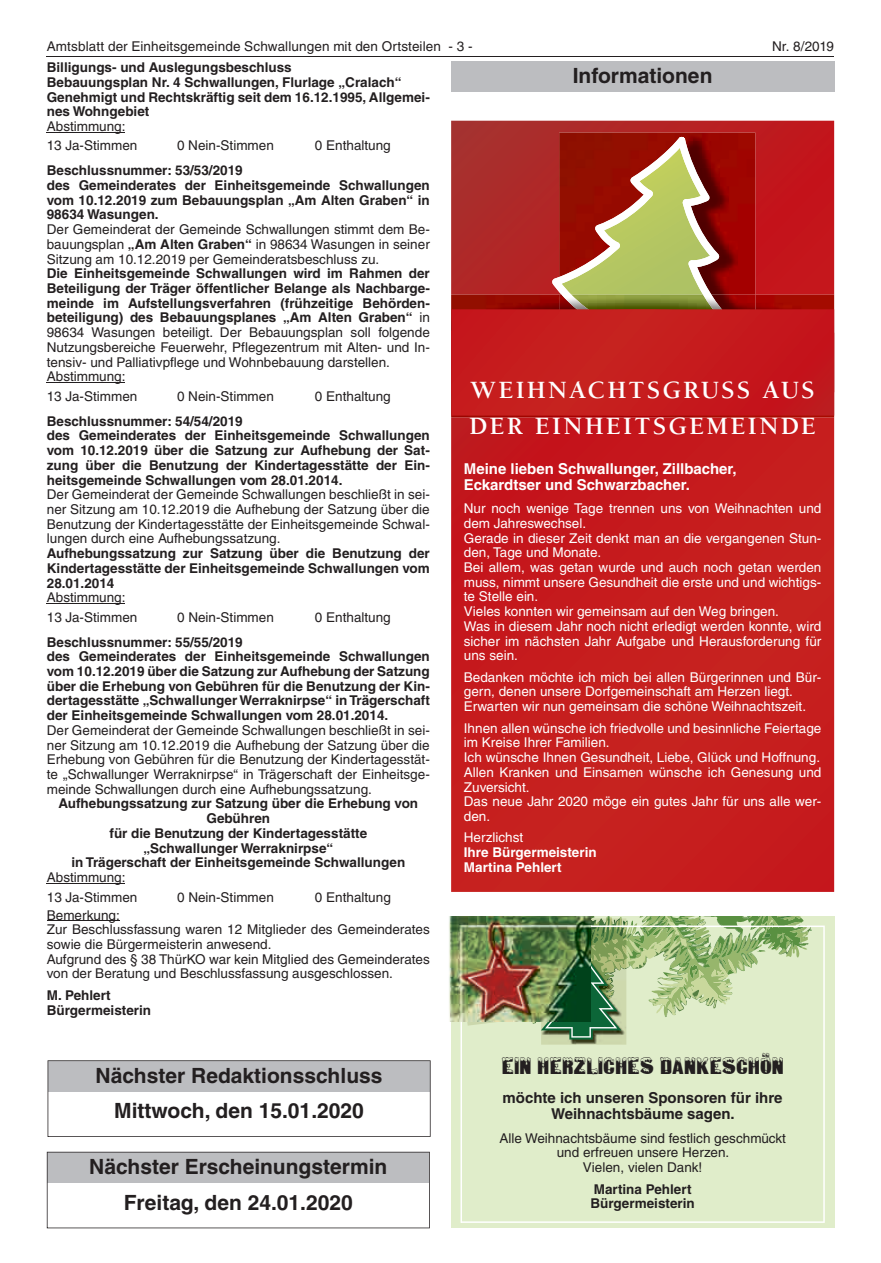
<style>
.page{position:relative;width:881px;height:1263px;background:#fff}
.page>*{position:absolute;margin:0;border:0;box-sizing:border-box;transform-origin:0 0}
.t1{font:700 25.5px/36px "Berkeley LT";letter-spacing:.085em;color:#fff}
.t2{font:700 21px/35.7px "Helvetica LT";color:#231f20;text-align:center}
.t3{font:21px "Snowtop Caps";color:#231f20}
.t4{font:700 15px/16.4px "Helvetica LT";color:#fff}
.t5{font:700 15px/16.4px "Helvetica LT";color:#231f20;text-align:center}
.t6{font:700 13.5px/14.7px "Helvetica LT";color:#231f20}
.t7{font:13.5px/14.7px "Helvetica LT";color:#231f20}
.t8{font:13.5px/14.7px "Helvetica LT";color:#fff}
.t9{font:700 13.5px/14.7px "Helvetica LT";color:#fff}
.s1{font-weight:700}
.s2{font-weight:400}
</style>
<div class="page">
<hr style="left:47px;top:56px;width:786px;height:1px;background:#231f20">
<div style="left:451px;top:62px;width:382px;height:30px;background:#bcbdc0"></div>
<svg style="left:451px;top:121px;width:382px;height:771px;background:#c41d1d"></svg>
<svg style="left:451px;top:137px;width:382px;height:279px;background:#b53227"></svg>
<div style="left:451px;top:917px;width:382px;height:311px;background:#e0edca"></div>
<svg style="left:460px;top:1039px;width:364px;height:184px"></svg>
<svg style="left:451px;top:917px;width:374px;height:122px"></svg>
<hr style="left:47px;top:132px;width:78px;height:1px;background:#231f20">
<hr style="left:47px;top:382px;width:78px;height:1px;background:#231f20">
<hr style="left:47px;top:603px;width:78px;height:1px;background:#231f20">
<hr style="left:47px;top:883px;width:78px;height:1px;background:#231f20">
<hr style="left:47px;top:920px;width:72px;height:1px;background:#231f20">
<svg style="left:48px;top:1060px;width:382px;height:77px"></svg>
<svg style="left:47px;top:1152px;width:382px;height:76px"></svg>
<img style="left:449px;top:916px;width:141px;height:105px">
<p class="t7" style="left:47px;top:39px;width:427px">Amtsblatt der Einheitsgemeinde Schwallungen mit den Ortsteilen - 3 -</p>
<p class="t7" style="left:771px;top:39px;width:63px">Nr. 8/2019</p>
<h2 class="t2" style="left:572px;top:58px;width:141px">Informationen</h2>
<p class="t6" style="left:47px;top:60px;width:384px">Billigungs- und Auslegungsbeschluss<br>Bebauungsplan Nr. 4 Schwallungen, Flurlage „Cralach“ Genehmigt und Rechtskräftig seit dem 16.12.1995, Allgemei&shy;nes Wohngebiet</p>
<p class="t7" style="left:47px;top:116px;width:92px;line-height:19.5px">Abstimmung:<br>13 Ja-Stimmen</p>
<p class="t7" style="left:177px;top:138px;width:98px">0 Nein-Stimmen</p>
<p class="t7" style="left:315px;top:138px;width:77px">0 Enthaltung</p>
<p class="t6" style="left:47px;top:163px;width:384px">Beschlussnummer: 53/53/2019<br>des Gemeinderates der Einheitsgemeinde Schwallungen vom 10.12.2019 zum Bebauungsplan „Am Alten Graben“ in 98634 Wasungen.</p>
<p class="t7" style="left:47px;top:222px;width:384px;text-align:justify">Der Gemeinderat der Gemeinde Schwallungen stimmt dem Be&shy;bauungsplan <span class="s1">„Am Alten Graben“</span> in 98634 Wasungen in seiner Sitzung am 10.12.2019 per Gemeinderatsbeschluss zu.</p>
<p class="t6" style="left:47px;top:266px;width:384px">Die Einheitsgemeinde Schwallungen wird im Rahmen der Beteiligung der Träger öffentlicher Belange als Nachbarge&shy;meinde im Aufstellungsverfahren (frühzeitige Behörden&shy;beteiligung) des Bebauungsplanes „Am Alten Graben“ <span class="s2">in 98634 Wasungen beteiligt. Der Bebauungsplan soll folgende Nutzungsbereiche Feuerwehr, Pflegezentrum mit Alten- und In&shy;tensiv- und Palliativpflege und Wohnbebauung darstellen.<br>Abstimmung:</span></p>
<p class="t7" style="left:47px;top:389px;width:92px">13 Ja-Stimmen</p>
<p class="t7" style="left:177px;top:389px;width:98px">0 Nein-Stimmen</p>
<p class="t7" style="left:315px;top:389px;width:77px">0 Enthaltung</p>
<p class="t6" style="left:47px;top:413px;width:384px">Beschlussnummer: 54/54/2019<br>des Gemeinderates der Einheitsgemeinde Schwallungen vom 10.12.2019 über die Satzung zur Aufhebung der Sat&shy;zung über die Benutzung der Kindertagesstätte der Ein&shy;heitsgemeinde Schwallungen vom 28.01.2014.</p>
<p class="t7" style="left:47px;top:487px;width:384px;text-align:justify">Der Gemeinderat der Gemeinde Schwallungen beschließt in sei&shy;ner Sitzung am 10.12.2019 die Aufhebung der Satzung über die Benutzung der Kindertagesstätte der Einheitsgemeinde Schwal&shy;lungen durch eine Aufhebungssatzung.</p>
<p class="t6" style="left:47px;top:546px;width:384px;text-align:justify">Aufhebungssatzung zur Satzung über die Benutzung der Kindertagesstätte der Einheitsgemeinde Schwallungen vom 28.01.2014</p>
<p class="t7" style="left:47px;top:588px;width:92px;line-height:19.5px">Abstimmung:<br>13 Ja-Stimmen</p>
<h1 class="t1" style="left:469px;top:372px;width:348px">WEIHNACHTSGRUSS AUS<br>DER EINHEITSGEMEINDE</h1>
<p class="t4" style="left:463px;top:460px;width:274px">Meine lieben Schwallunger, Zillbacher,<br>Eckardtser und Schwarzbacher.</p>
<p class="t8" style="left:463px;top:501px;width:359px">Nur noch wenige Tage trennen uns von Weihnachten und dem Jahreswechsel.<br>Gerade in dieser Zeit denkt man an die vergangenen Stun&shy;den, Tage und Monate.<br>Bei allem, was getan wurde und auch noch getan werden muss, nimmt unsere Gesundheit die erste und und wichtigs&shy;te Stelle ein.<br>Vieles konnten wir gemeinsam auf den Weg bringen.<br>Was in diesem Jahr noch nicht erledigt werden konnte, wird sicher im nächsten Jahr Aufgabe und Herausforderung für uns sein.</p>
<p class="t8" style="left:463px;top:670px;width:359px">Bedanken möchte ich mich bei allen Bürgerinnen und Bür&shy;gern, denen unsere Dorfgemeinschaft am Herzen liegt.<br>Erwarten wir nun gemeinsam die schöne Weihnachtszeit.</p>
<p class="t8" style="left:463px;top:720px;width:359px">Ihnen allen wünsche ich friedvolle und besinnliche Feiertage im Kreise Ihrer Familien.<br>Ich wünsche Ihnen Gesundheit, Liebe, Glück und Hoffnung.<br>Allen Kranken und Einsamen wünsche ich Genesung und Zuversicht.<br>Das neue Jahr 2020 möge ein gutes Jahr für uns alle wer&shy;den.</p>
<p class="t8" style="left:463px;top:830px;width:61px">Herzlichst</p>
<p class="t9" style="left:463px;top:845px;width:134px">Ihre Bürgermeisterin<br>Martina Pehlert</p>
<p class="t7" style="left:177px;top:610px;width:98px">0 Nein-Stimmen</p>
<p class="t7" style="left:315px;top:610px;width:77px">0 Enthaltung</p>
<p class="t6" style="left:47px;top:634px;width:384px">Beschlussnummer: 55/55/2019<br>des Gemeinderates der Einheitsgemeinde Schwallungen vom 10.12.2019 über die Satzung zur Aufhebung der Satzung über die Erhebung von Gebühren für die Benutzung der Kin&shy;dertagesstätte „Schwallunger Werraknirpse“ in Trägerschaft der Einheitsgemeinde Schwallungen vom 28.01.2014.</p>
<p class="t7" style="left:47px;top:723px;width:384px;text-align:justify">Der Gemeinderat der Gemeinde Schwallungen beschließt in sei&shy;ner Sitzung am 10.12.2019 die Aufhebung der Satzung über die Erhebung von Gebühren für die Benutzung der Kindertagesstät&shy;te „Schwallunger Werraknirpse“ in Trägerschaft der Einheitsge&shy;meinde Schwallungen durch eine Aufhebungssatzung.</p>
<p class="t6" style="left:58px;top:796px;width:361px;text-align:center">Aufhebungssatzung zur Satzung über die Erhebung von Gebühren<br>für die Benutzung der Kindertagesstätte<br>„Schwallunger Werraknirpse“<br>in Trägerschaft der Einheitsgemeinde Schwallungen</p>
<p class="t7" style="left:47px;top:867px;width:92px;line-height:19.5px">Abstimmung:<br>13 Ja-Stimmen</p>
<p class="t7" style="left:177px;top:889px;width:98px">0 Nein-Stimmen</p>
<p class="t7" style="left:315px;top:889px;width:77px">0 Enthaltung</p>
<p class="t7" style="left:47px;top:907px;width:384px">Bemerkung:<br>Zur Beschlussfassung waren 12 Mitglieder des Gemeinderates sowie die Bürgermeisterin anwesend.<br>Aufgrund des § 38 ThürKO war kein Mitglied des Gemeinderates von der Beratung und Beschlussfassung ausgeschlossen.</p>
<p class="t6" style="left:47px;top:988px;width:106px">M. Pehlert<br>Bürgermeisterin</p>
<h2 class="t2" style="left:96px;top:1057px;width:288px">Nächster Redaktionsschluss<br>Mittwoch, den 15.01.2020</h2>
<h2 class="t2" style="left:89px;top:1148px;width:299px">Nächster Erscheinungstermin<br>Freitag, den 24.01.2020</h2>
<h2 class="t3" style="left:501px;top:1051px;width:284px">EIN HERZLICHES DANKESCHÖN</h2>
<p class="t5" style="left:502px;top:1089px;width:281px">möchte ich unseren Sponsoren für ihre<br>Weihnachtsbäume sagen.</p>
<p class="t7" style="left:499px;top:1130px;width:288px;text-align:center">Alle Weihnachtsbäume sind festlich geschmückt und erfreuen unsere Herzen.<br>Vielen, vielen Dank!</p>
<p class="t6" style="left:590px;top:1181px;width:106px">Martina Pehlert<br>Bürgermeisterin</p>
</div>
